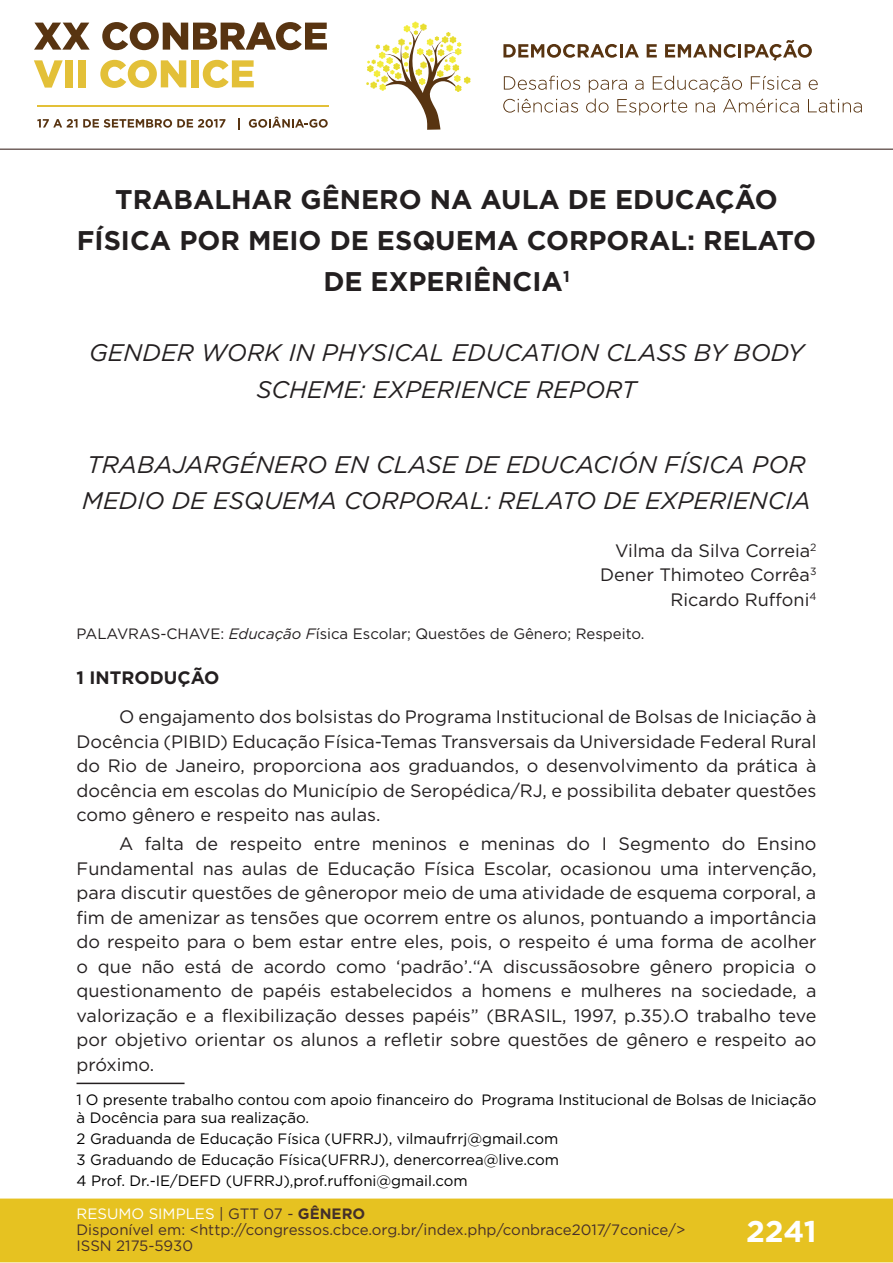
<style>
.page{position:relative;width:893px;height:1263px;background:#fff}
.page>*{position:absolute;margin:0;border:0;box-sizing:border-box;transform-origin:0 0}
.t1{font:700 30px "Gotham";color:#fff}
.t2{font:700 27px/41px "Gotham";color:#231f20;text-align:center}
.t3{font:italic 24px/36.5px "Gotham";color:#231f20;text-align:center}
.t4{font:18px/24.5px "Gotham";color:#231f20;text-align:justify}
.t5{font:700 18px "Gotham";color:#231f20}
.t6{font:15px/21.3px "Gotham";color:#000001}
.t7{font:15px/16px "Gotham";color:#462f2a}
.t8{font:15px "Gotham";color:#231f20}
.s1{font-style:italic}
.s2{color:#fff}
.s3{color:#442f2a}
.s4{font-weight:700;color:#442f2a}
</style>
<div class="page">
<div style="left:0;top:1198px;width:893px;height:64px;background:#e6c221;border:2px solid #e6c221"></div>
<svg style="left:34px;top:23px;width:56px;height:27px"></svg>
<svg style="left:102px;top:22px;width:225px;height:28px"></svg>
<svg style="left:34px;top:60px;width:29px;height:28px"></svg>
<div style="left:65px;top:60px;width:8px;height:27px;background:#e3c038"></div>
<div style="left:78px;top:60px;width:8px;height:27px;background:#e3c038"></div>
<svg style="left:100px;top:60px;width:86px;height:28px"></svg>
<div style="left:191px;top:60px;width:8px;height:27px;background:#e3c038"></div>
<svg style="left:203px;top:60px;width:51px;height:28px"></svg>
<svg style="left:37px;top:119px;width:188px;height:9px"></svg>
<svg style="left:238px;top:118px;width:2px;height:11px"></svg>
<svg style="left:249px;top:117px;width:79px;height:11px"></svg>
<hr style="left:37px;top:105px;width:291px;height:2px;background:#e3c038">
<svg style="left:366px;top:21px;width:105px;height:109px"></svg>
<svg style="left:503px;top:44px;width:136px;height:14px"></svg>
<svg style="left:647px;top:44px;width:10px;height:13px"></svg>
<svg style="left:665px;top:40px;width:147px;height:21px"></svg>
<svg style="left:504px;top:76px;width:76px;height:14px"></svg>
<svg style="left:809px;top:80px;width:9px;height:10px"></svg>
<svg style="left:503px;top:99px;width:75px;height:14px"></svg>
<svg style="left:586px;top:76px;width:214px;height:39px"></svg>
<svg style="left:808px;top:99px;width:54px;height:14px"></svg>
<hr style="left:0;top:149px;width:893px;height:1px;background:#442f2a">
<hr style="left:77px;top:1083px;width:108px;height:1px;background:#231f20">
<h2 class="t2" style="left:77px;top:178px;width:741px">TRABALHAR GÊNERO NA AULA DE EDUCAÇÃO<br>FÍSICA POR MEIO DE ESQUEMA CORPORAL: RELATO<br>DE EXPERIÊNCIA<sup>1</sup></h2>
<h3 class="t3" style="left:89px;top:334px;width:716px">GENDER WORK IN PHYSICAL EDUCATION CLASS BY BODY<br>SCHEME: EXPERIENCE REPORT</h3>
<h3 class="t3" style="left:82px;top:445px;width:730px;text-align:left">TRABAJARGÉNERO EN CLASE DE EDUCACIÓN FÍSICA POR<br>MEDIO DE ESQUEMA CORPORAL: RELATO DE EXPERIENCIA</h3>
<p class="t4" style="left:600px;top:538px;width:218px;text-align:right">Vilma da Silva Correia<sup>2<br></sup>Dener Thimoteo Corrêa<sup>3<br></sup>Ricardo Ruffoni<sup>4</sup></p>
<p class="t8" style="left:77px;top:624px;width:569px">PALAVRAS-CHAVE: <span class="s1">Educação F</span>ísica Escolar; Questões de Gênero; Respeito.</p>
<p class="t5" style="left:77px;top:665px;width:144px">1 INTRODUÇÃO</p>
<p class="t4" style="left:77px;top:704px;width:741px;text-indent:43px">O engajamento dos bolsistas do Programa Institucional de Bolsas de Iniciação à Docência (PIBID) Educação Física-Temas Transversais da Universidade Federal Rural do Rio de Janeiro, proporciona aos graduandos, o desenvolvimento da prática à docência em escolas do Município de Seropédica/RJ, e possibilita debater questões como gênero e respeito nas aulas.</p>
<p class="t4" style="left:77px;top:831px;width:741px;text-indent:43px">A falta de respeito entre meninos e meninas do I Segmento do Ensino Fundamental nas aulas de Educação Física Escolar, ocasionou uma intervenção, para discutir questões de gêneropor meio de uma atividade de esquema corporal, a fim de amenizar as tensões que ocorrem entre os alunos, pontuando a importância do respeito para o bem estar entre eles, pois, o respeito é uma forma de acolher o que não está de acordo como ‘padrão’.“A discussãosobre gênero propicia o questionamento de papéis estabelecidos a homens e mulheres na sociedade, a valorização e a flexibilização desses papéis” (BRASIL, 1997, p.35).O trabalho teve por objetivo orientar os alunos a refletir sobre questões de gênero e respeito ao próximo.</p>
<p class="t6" style="left:77px;top:1090px;width:741px;line-height:18px">1 O presente trabalho contou com apoio financeiro do Programa Institucional de Bolsas de Iniciação à Docência para sua realização.</p>
<p class="t6" style="left:77px;top:1127px;width:484px;text-align:justify">2 Graduanda de Educação Física (UFRRJ), vilmaufrrj@gmail.com 3 Graduando de Educação Física(UFRRJ), denercorrea@live.com 4 Prof. Dr.-IE/DEFD (UFRRJ),prof.ruffoni@gmail.com</p>
<p class="t7" style="left:77px;top:1205px;width:610px"><span class="s2">RESUMO SIMPLES</span> <span class="s3">| GTT 07 -</span> <span class="s4">GÊNERO<br></span>Disponível em: &lt;http://congressos.cbce.org.br/index.php/conbrace2017/7conice/&gt;<br>ISSN 2175-5930</p>
<h1 class="t1" style="left:746px;top:1212px;width:72px">2241</h1>
</div>
